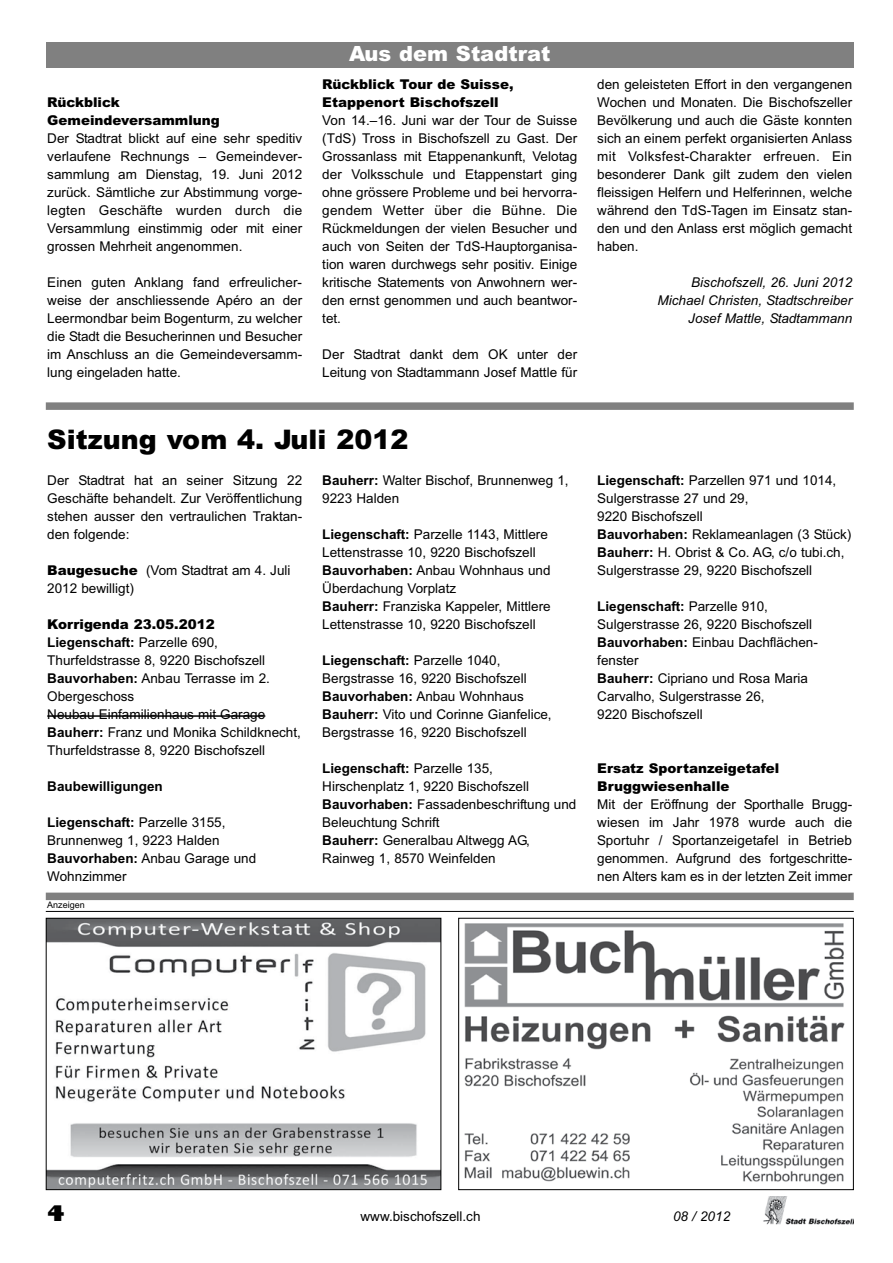
<style>
.page{position:relative;width:893px;height:1263px;background:#fff}
.page>*{position:absolute;margin:0;border:0;box-sizing:border-box;transform-origin:0 0}
.t1{font:900 27px "Arial";color:#000}
.t2{font:900 21px "Arial";color:#fff}
.t3{font:800 21px "Gill Sans";color:#000}
.t4{font:13.5px/18px "Arial";color:#000}
.t5{font:900 13.5px/18px "Arial";color:#000}
.t6{font:italic 13.5px/18px "Arial";color:#000;text-align:right}
.t7{font:700 13.5px "Arial";color:#000}
.t8{font:9px "Arial";color:#000}
.s1{font-weight:900}
.s2{font-weight:700}
</style>
<div class="page">
<div style="left:46px;top:42px;width:808px;height:25px;background:#808080"></div>
<img style="left:763px;top:1197px;width:91px;height:28px">
<hr style="left:46px;top:911px;width:808px;height:1px;background:#000">
<div style="left:46px;top:892px;width:808px;height:8px;background:#808080"></div>
<img style="left:464px;top:923px;width:381px;height:262px">
<div style="left:458px;top:918px;width:396px;height:272px;border:1px solid #000"></div>
<div style="left:46px;top:402px;width:808px;height:8px;background:#808080"></div>
<img style="left:48px;top:920px;width:391px;height:268px">
<div style="left:46px;top:918px;width:395px;height:272px;border:1px solid #000"></div>
<hr style="left:47px;top:715px;width:218px;height:2px;background:#000">
<p class="t5" style="left:47px;top:94px;width:174px">Rückblick<br>Gemeindeversammlung</p>
<p class="t4" style="left:47px;top:130px;width:257px;text-align:justify">Der Stadtrat blickt auf eine sehr speditiv verlaufene Rechnungs – Gemeindever&shy;sammlung am Dienstag, 19. Juni 2012 zurück. Sämtliche zur Abstimmung vorge&shy;legten Geschäfte wurden durch die Versammlung einstimmig oder mit einer grossen Mehrheit angenommen.</p>
<p class="t4" style="left:47px;top:274px;width:256px;text-align:justify">Einen guten Anklang fand erfreulicher&shy;weise der anschliessende Apéro an der Leermondbar beim Bogenturm, zu welcher die Stadt die Besucherinnen und Besucher im Anschluss an die Gemeindeversamm&shy;lung eingeladen hatte.</p>
<h2 class="t2" style="left:349px;top:42px;width:203px">Aus dem Stadtrat</h2>
<p class="t5" style="left:322px;top:76px;width:193px">Rückblick Tour de Suisse,<br>Etappenort Bischofszell</p>
<p class="t4" style="left:322px;top:112px;width:257px;text-align:justify">Von 14.–16. Juni war der Tour de Suisse (TdS) Tross in Bischofszell zu Gast. Der Grossanlass mit Etappenankunft, Velotag der Volksschule und Etappenstart ging ohne grössere Probleme und bei hervorra&shy;gendem Wetter über die Bühne. Die Rückmeldungen der vielen Besucher und auch von Seiten der TdS-Hauptorganisa&shy;tion waren durchwegs sehr positiv. Einige kritische Statements von Anwohnern wer&shy;den ernst genommen und auch beantwor&shy;tet.</p>
<p class="t4" style="left:322px;top:346px;width:256px">Der Stadtrat dankt dem OK unter der<br>Leitung von Stadtammann Josef Mattle für</p>
<h1 class="t1" style="left:47px;top:425px;width:363px">Sitzung vom 4. Juli 2012</h1>
<p class="t4" style="left:47px;top:472px;width:256px;text-align:justify">Der Stadtrat hat an seiner Sitzung 22<br>Geschäfte behandelt. Zur Veröffentlichung stehen ausser den vertraulichen Traktan&shy;den folgende:</p>
<p class="t4" style="left:47px;top:562px;width:245px"><span class="s1">Baugesuche</span> (Vom Stadtrat am 4. Juli<br>2012 bewilligt)</p>
<p class="t4" style="left:47px;top:616px;width:255px"><span class="s1">Korrigenda 23.05.2012<br></span><span class="s2">Liegenschaft:</span> Parzelle 690,<br>Thurfeldstrasse 8, 9220 Bischofszell<br><span class="s2">Bauvorhaben:</span> Anbau Terrasse im 2.<br>Obergeschoss<br>Neubau Einfamilienhaus mit Garage<br><span class="s2">Bauherr:</span> Franz und Monika Schildknecht,<br>Thurfeldstrasse 8, 9220 Bischofszell</p>
<p class="t7" style="left:47px;top:780px;width:117px">Baubewilligungen</p>
<p class="t4" style="left:47px;top:814px;width:210px"><span class="s2">Liegenschaft:</span> Parzelle 3155,<br>Brunnenweg 1, 9223 Halden<br><span class="s2">Bauvorhaben:</span> Anbau Garage und<br>Wohnzimmer</p>
<p class="t4" style="left:322px;top:472px;width:248px"><span class="s2">Bauherr:</span> Walter Bischof, Brunnenweg 1,<br>9223 Halden</p>
<p class="t4" style="left:322px;top:526px;width:230px"><span class="s2">Liegenschaft:</span> Parzelle 1143, Mittlere Lettenstrasse 10, 9220 Bischofszell <span class="s2">Bauvorhaben:</span> Anbau Wohnhaus und Überdachung Vorplatz<br><span class="s2">Bauherr:</span> Franziska Kappeler, Mittlere Lettenstrasse 10, 9220 Bischofszell</p>
<p class="t4" style="left:322px;top:652px;width:231px"><span class="s2">Liegenschaft:</span> Parzelle 1040, Bergstrasse 16, 9220 Bischofszell <span class="s2">Bauvorhaben:</span> Anbau Wohnhaus <span class="s2">Bauherr:</span> Vito und Corinne Gianfelice, Bergstrasse 16, 9220 Bischofszell</p>
<p class="t4" style="left:322px;top:760px;width:256px"><span class="s2">Liegenschaft:</span> Parzelle 135,<br>Hirschenplatz 1, 9220 Bischofszell<br><span class="s2">Bauvorhaben:</span> Fassadenbeschriftung und<br>Beleuchtung Schrift<br><span class="s2">Bauherr:</span> Generalbau Altwegg AG,<br>Rainweg 1, 8570 Weinfelden</p>
<p class="t8" style="left:47px;top:900px;width:39px">Anzeigen</p>
<p class="t4" style="left:597px;top:76px;width:256px;text-align:justify">den geleisteten Effort in den vergangenen Wochen und Monaten. Die Bischofszeller Bevölkerung und auch die Gäste konnten sich an einem perfekt organisierten Anlass mit Volksfest-Charakter erfreuen. Ein besonderer Dank gilt zudem den vielen fleissigen Helfern und Helferinnen, welche während den TdS-Tagen im Einsatz stan&shy;den und den Anlass erst möglich gemacht haben.</p>
<p class="t6" style="left:657px;top:275px;width:196px">Bischofszell, 26. Juni 2012<br>Michael Christen, Stadtschreiber<br>Josef Mattle, Stadtammann</p>
<p class="t4" style="left:597px;top:472px;width:256px"><span class="s2">Liegenschaft:</span> Parzellen 971 und 1014, Sulgerstrasse 27 und 29,<br>9220 Bischofszell<br><span class="s2">Bauvorhaben:</span> Reklameanlagen (3 Stück)<br><span class="s2">Bauherr:</span> H. Obrist &amp; Co. AG, c/o tubi.ch, Sulgerstrasse 29, 9220 Bischofszell</p>
<p class="t4" style="left:597px;top:598px;width:222px"><span class="s2">Liegenschaft:</span> Parzelle 910,<br>Sulgerstrasse 26, 9220 Bischofszell<br><span class="s2">Bauvorhaben:</span> Einbau Dachflächen&shy;fenster<br><span class="s2">Bauherr:</span> Cipriano und Rosa Maria<br>Carvalho, Sulgerstrasse 26,<br>9220 Bischofszell</p>
<p class="t5" style="left:597px;top:760px;width:184px">Ersatz Sportanzeigetafel<br>Bruggwiesenhalle</p>
<p class="t4" style="left:597px;top:796px;width:257px;text-align:justify">Mit der Eröffnung der Sporthalle Brugg&shy;wiesen im Jahr 1978 wurde auch die Sportuhr / Sportanzeigetafel in Betrieb genommen. Aufgrund des fortgeschritte&shy;nen Alters kam es in der letzten Zeit immer</p>
<h2 class="t3" style="left:47px;top:1202px;width:19px">4</h2>
<p class="t4" style="left:360px;top:1208px;width:122px">www.bischofszell.ch</p>
<p class="t6" style="left:673px;top:1209px;width:59px">08 / 2012</p>
</div>
